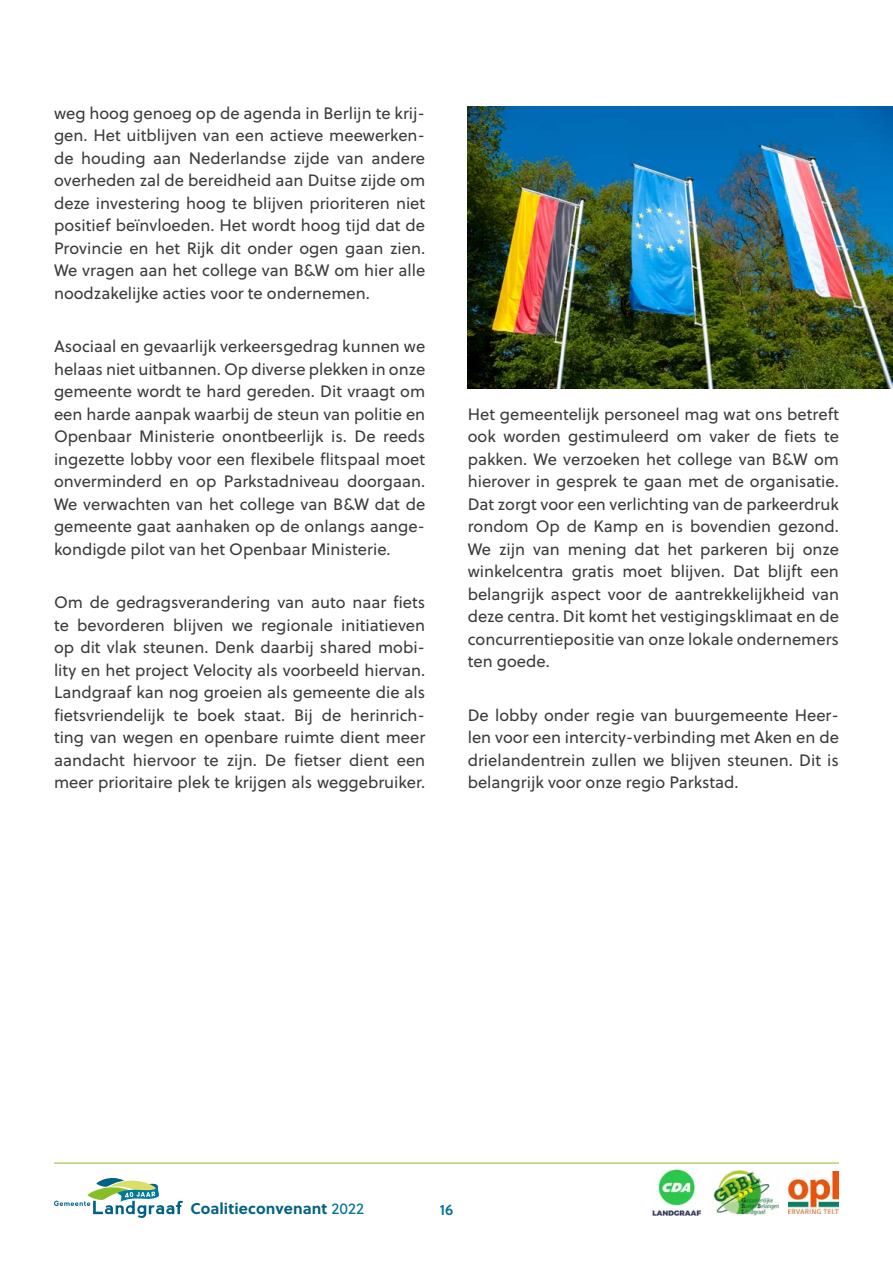
<style>
.page{position:relative;width:893px;height:1263px;background:#fff}
.page>*{position:absolute;margin:0;border:0;box-sizing:border-box;transform-origin:0 0}
.t1{font:16.5px/22.5px "Soleil";color:#3c3c3b;text-align:justify}
.t2{font:700 15.6px "Soleil";letter-spacing:.005em;color:#006282}
.t3{font:15px "Soleil Sb";color:#007594}
.s1{font-weight:400;color:#007594}
</style>
<div class="page">
<svg style="left:54px;top:1178px;width:129px;height:40px"></svg>
<hr style="left:54px;top:1163px;width:785px;height:1px;background:#87bd26">
<img style="left:713px;top:1170px;width:66px;height:45px">
<img style="left:652px;top:1169px;width:50px;height:47px">
<img style="left:788px;top:1171px;width:51px;height:42px">
<img style="left:468px;top:106px;width:425px;height:283px">
<p class="t1" style="left:54px;top:101px;width:373px">weg hoog genoeg op de agenda in Berlijn te krij&shy;gen. Het uitblijven van een actieve meewerken&shy;de houding aan Nederlandse zijde van andere overheden zal de bereidheid aan Duitse zijde om deze investering hoog te blijven prioriteren niet positief beïnvloeden. Het wordt hoog tijd dat de Provincie en het Rijk dit onder ogen gaan zien.<br>We vragen aan het college van B&amp;W om hier alle noodzakelijke acties voor te ondernemen.</p>
<p class="t1" style="left:54px;top:335px;width:373px">Asociaal en gevaarlijk verkeersgedrag kunnen we helaas niet uitbannen. Op diverse plekken in onze gemeente wordt te hard gereden. Dit vraagt om een harde aanpak waarbij de steun van politie en Openbaar Ministerie onontbeerlijk is. De reeds ingezette lobby voor een flexibele flitspaal moet onverminderd en op Parkstadniveau doorgaan.<br>We verwachten van het college van B&amp;W dat de gemeente gaat aanhaken op de onlangs aange&shy;kondigde pilot van het Openbaar Ministerie.</p>
<p class="t1" style="left:54px;top:591px;width:373px">Om de gedragsverandering van auto naar fiets te bevorderen blijven we regionale initiatieven op dit vlak steunen. Denk daarbij shared mobi&shy;lity en het project Velocity als voorbeeld hiervan.<br>Landgraaf kan nog groeien als gemeente die als fietsvriendelijk te boek staat. Bij de herinrich&shy;ting van wegen en openbare ruimte dient meer aandacht hiervoor te zijn. De fietser dient een meer prioritaire plek te krijgen als weggebruiker.</p>
<p class="t1" style="left:468px;top:402px;width:373px">Het gemeentelijk personeel mag wat ons betreft ook worden gestimuleerd om vaker de fiets te pakken. We verzoeken het college van B&amp;W om hierover in gesprek te gaan met de organisatie.<br>Dat zorgt voor een verlichting van de parkeerdruk rondom Op de Kamp en is bovendien gezond.<br>We zijn van mening dat het parkeren bij onze winkelcentra gratis moet blijven. Dat blijft een belangrijk aspect voor de aantrekkelijkheid van deze centra. Dit komt het vestigingsklimaat en de concurrentiepositie van onze lokale ondernemers ten goede.</p>
<p class="t1" style="left:468px;top:703px;width:373px">De lobby onder regie van buurgemeente Heer&shy;len voor een intercity-verbinding met Aken en de drielandentrein zullen we blijven steunen. Dit is belangrijk voor onze regio Parkstad.</p>
<p class="t2" style="left:190px;top:1196px;width:175px">Coalitieconvenant <span class="s1">2022</span></p>
<p class="t3" style="left:440px;top:1198px;width:15px">16</p>
</div>
